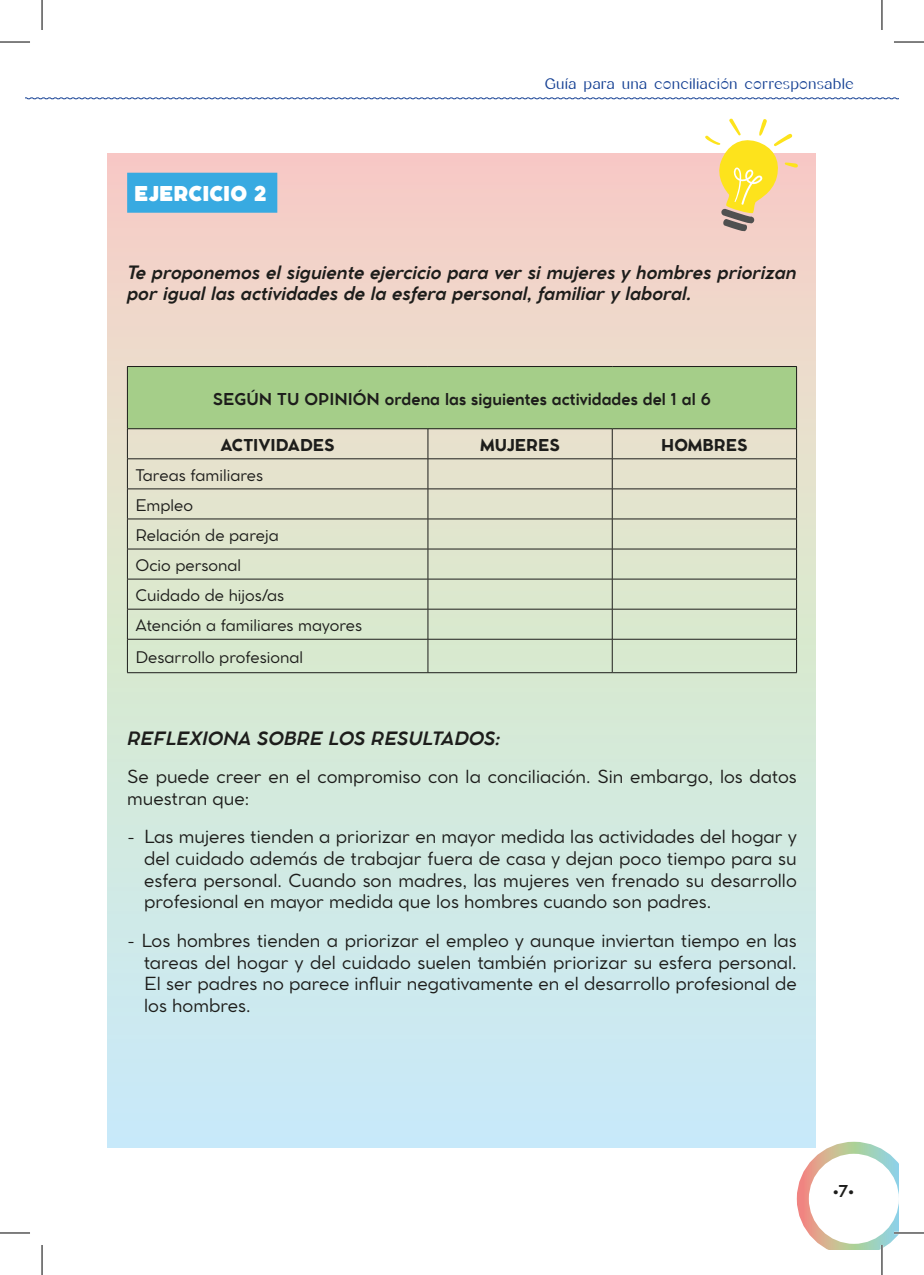
<style>
.page{position:relative;width:924px;height:1275px;background:#fff}
.page>*{position:absolute;margin:0;border:0;box-sizing:border-box;transform-origin:0 0}
._2_Ejercicio{font:800 20px "Cocomat Pro";color:#fff}
.txt-ejercicio-tabula{font:18px/21.6px "Cocomat Pro";color:#1d1d1b;text-align:justify}
._0_Cuerpo_de_texto{font:italic 700 18px/21.6px "Cocomat Pro";color:#1d1d1b}
.txt-ejercicio{font:18px/21.6px "Cocomat Pro";color:#1d1d1b}
.txt-ejercicio-2{font:italic 700 18px "Cocomat Pro";color:#1d1d1b}
._0_Cuerpo_de_texto-2{font:16px "Cocomat Pro";color:#1d1d1b}
._0_Cuerpo_de_texto-3{font:700 16px "Cocomat Pro";color:#1d1d1b}
.t1{font:16px "Ambrotype";letter-spacing:.05em;color:#164194}
._0_Cuerpo_de_texto-4{font:800 16px "Cocomat Pro";color:#1d1d1b}
</style>
<div class="page">
<div style="left:107px;top:154px;width:707px;height:994px;background:linear-gradient(to bottom,#f5d4be,#c3f1f2)"></div>
<svg style="left:796px;top:1141px;width:102px;height:109px"></svg>
<svg style="left:25px;top:97px;width:873px;height:3px"></svg>
<div style="left:127px;top:173px;width:150px;height:40px;background:#38aae1"></div>
<div style="left:127px;top:366px;width:669px;height:63px;background:#a5ce89"></div>
<hr style="left:127px;top:366px;width:301px;height:1px;background:#1d1d1b">
<hr style="left:127px;top:367px;width:1px;height:61px;background:#1d1d1b">
<hr style="left:428px;top:366px;width:184px;height:1px;background:#1d1d1b">
<hr style="left:612px;top:366px;width:184px;height:1px;background:#1d1d1b">
<hr style="left:795px;top:367px;width:1px;height:61px;background:#1d1d1b">
<hr style="left:127px;top:428px;width:301px;height:1px;background:#1d1d1b">
<hr style="left:428px;top:428px;width:184px;height:1px;background:#1d1d1b">
<hr style="left:612px;top:428px;width:184px;height:1px;background:#1d1d1b">
<hr style="left:127px;top:458px;width:301px;height:1px;background:#1d1d1b">
<svg style="left:127px;top:429px;width:1px;height:59px"></svg>
<hr style="left:428px;top:458px;width:184px;height:1px;background:#1d1d1b">
<svg style="left:427px;top:429px;width:1px;height:59px"></svg>
<hr style="left:612px;top:458px;width:184px;height:1px;background:#1d1d1b">
<svg style="left:611px;top:429px;width:1px;height:59px"></svg>
<svg style="left:795px;top:429px;width:1px;height:59px"></svg>
<hr style="left:127px;top:488px;width:301px;height:1px;background:#1d1d1b">
<hr style="left:127px;top:489px;width:1px;height:30px;background:#1d1d1b">
<hr style="left:428px;top:488px;width:184px;height:1px;background:#1d1d1b">
<hr style="left:427px;top:489px;width:1px;height:30px;background:#1d1d1b">
<hr style="left:612px;top:488px;width:184px;height:1px;background:#1d1d1b">
<hr style="left:611px;top:489px;width:1px;height:30px;background:#1d1d1b">
<hr style="left:795px;top:489px;width:1px;height:30px;background:#1d1d1b">
<hr style="left:127px;top:518px;width:301px;height:1px;background:#1d1d1b">
<hr style="left:127px;top:519px;width:1px;height:30px;background:#1d1d1b">
<hr style="left:428px;top:518px;width:184px;height:1px;background:#1d1d1b">
<hr style="left:427px;top:519px;width:1px;height:30px;background:#1d1d1b">
<hr style="left:612px;top:518px;width:184px;height:1px;background:#1d1d1b">
<hr style="left:611px;top:519px;width:1px;height:30px;background:#1d1d1b">
<hr style="left:795px;top:519px;width:1px;height:30px;background:#1d1d1b">
<hr style="left:127px;top:548px;width:301px;height:1px;background:#1d1d1b">
<hr style="left:127px;top:549px;width:1px;height:30px;background:#1d1d1b">
<hr style="left:428px;top:548px;width:184px;height:1px;background:#1d1d1b">
<hr style="left:427px;top:549px;width:1px;height:30px;background:#1d1d1b">
<hr style="left:612px;top:548px;width:184px;height:1px;background:#1d1d1b">
<hr style="left:611px;top:549px;width:1px;height:30px;background:#1d1d1b">
<hr style="left:795px;top:549px;width:1px;height:30px;background:#1d1d1b">
<hr style="left:127px;top:579px;width:301px;height:1px;background:#1d1d1b">
<hr style="left:127px;top:579px;width:1px;height:30px;background:#1d1d1b">
<hr style="left:428px;top:579px;width:184px;height:1px;background:#1d1d1b">
<hr style="left:427px;top:579px;width:1px;height:30px;background:#1d1d1b">
<hr style="left:612px;top:579px;width:184px;height:1px;background:#1d1d1b">
<hr style="left:611px;top:579px;width:1px;height:30px;background:#1d1d1b">
<hr style="left:795px;top:579px;width:1px;height:30px;background:#1d1d1b">
<hr style="left:127px;top:609px;width:301px;height:1px;background:#1d1d1b">
<hr style="left:127px;top:609px;width:1px;height:30px;background:#1d1d1b">
<hr style="left:428px;top:609px;width:184px;height:1px;background:#1d1d1b">
<hr style="left:427px;top:609px;width:1px;height:30px;background:#1d1d1b">
<hr style="left:612px;top:609px;width:184px;height:1px;background:#1d1d1b">
<hr style="left:611px;top:609px;width:1px;height:30px;background:#1d1d1b">
<hr style="left:795px;top:609px;width:1px;height:30px;background:#1d1d1b">
<hr style="left:127px;top:639px;width:301px;height:1px;background:#1d1d1b">
<hr style="left:127px;top:639px;width:1px;height:33px;background:#1d1d1b">
<hr style="left:428px;top:639px;width:184px;height:1px;background:#1d1d1b">
<hr style="left:427px;top:639px;width:1px;height:33px;background:#1d1d1b">
<hr style="left:612px;top:639px;width:184px;height:1px;background:#1d1d1b">
<hr style="left:611px;top:639px;width:1px;height:33px;background:#1d1d1b">
<hr style="left:795px;top:639px;width:1px;height:33px;background:#1d1d1b">
<hr style="left:127px;top:672px;width:301px;height:1px;background:#1d1d1b">
<hr style="left:428px;top:672px;width:184px;height:1px;background:#1d1d1b">
<hr style="left:612px;top:672px;width:184px;height:1px;background:#1d1d1b">
<svg style="left:704px;top:118px;width:93px;height:114px"></svg>
<hr style="left:893px;top:1231px;width:30px;height:3px;background:#fff">
<hr style="left:880px;top:1245px;width:2px;height:30px;background:#fff">
<hr style="left:0;top:42px;width:30px;height:1px;background:#000">
<hr style="left:893px;top:42px;width:30px;height:1px;background:#000">
<hr style="left:0;top:1232px;width:30px;height:1px;background:#000">
<hr style="left:893px;top:1232px;width:30px;height:1px;background:#000">
<hr style="left:42px;top:0;width:1px;height:30px;background:#000">
<hr style="left:42px;top:1245px;width:1px;height:30px;background:#000">
<hr style="left:881px;top:0;width:1px;height:30px;background:#000">
<hr style="left:881px;top:1245px;width:1px;height:30px;background:#000">
<p class="_2_Ejercicio" style="left:134px;top:177px;width:134px">EJERCICIO 2</p>
<p class="t1" style="left:545px;top:76px;width:310px">Guía para una conciliación corresponsable</p>
<p class="_0_Cuerpo_de_texto" style="left:127px;top:260px;width:670px">Te proponemos el siguiente ejercicio para ver si mujeres y hombres priorizan por igual las actividades de la esfera personal, familiar y laboral.</p>
<p class="_0_Cuerpo_de_texto-3" style="left:213px;top:386px;width:499px">SEGÚN TU OPINIÓN ordena las siguientes actividades del 1 al 6</p>
<p class="_0_Cuerpo_de_texto-4" style="left:220px;top:431px;width:116px">ACTIVIDADES</p>
<p class="_0_Cuerpo_de_texto-4" style="left:480px;top:431px;width:81px">MUJERES</p>
<p class="_0_Cuerpo_de_texto-4" style="left:661px;top:431px;width:88px">HOMBRES</p>
<p class="_0_Cuerpo_de_texto-2" style="left:135px;top:462px;width:129px">Tareas familiares</p>
<p class="_0_Cuerpo_de_texto-2" style="left:135px;top:492px;width:59px">Empleo</p>
<p class="_0_Cuerpo_de_texto-2" style="left:135px;top:522px;width:145px">Relación de pareja</p>
<p class="_0_Cuerpo_de_texto-2" style="left:135px;top:552px;width:107px">Ocio personal</p>
<p class="_0_Cuerpo_de_texto-2" style="left:135px;top:582px;width:150px">Cuidado de hijos/as</p>
<p class="_0_Cuerpo_de_texto-2" style="left:135px;top:612px;width:228px">Atención a familiares mayores</p>
<p class="_0_Cuerpo_de_texto-2" style="left:135px;top:644px;width:169px">Desarrollo profesional</p>
<p class="txt-ejercicio-2" style="left:127px;top:723px;width:374px">REFLEXIONA SOBRE LOS RESULTADOS:</p>
<p class="txt-ejercicio" style="left:127px;top:765px;width:670px">Se puede creer en el compromiso con la conciliación. Sin embargo, los datos muestran que:</p>
<p class="txt-ejercicio-tabula" style="left:144px;top:825px;width:653px;text-indent:-17px">- Las mujeres tienden a priorizar en mayor medida las actividades del hogar y del cuidado además de trabajar fuera de casa y dejan poco tiempo para su esfera personal. Cuando son madres, las mujeres ven frenado su desarrollo profesional en mayor medida que los hombres cuando son padres.</p>
<p class="txt-ejercicio-tabula" style="left:144px;top:929px;width:653px;text-indent:-17px">- Los hombres tienden a priorizar el empleo y aunque inviertan tiempo en las tareas del hogar y del cuidado suelen también priorizar su esfera personal.<br>El ser padres no parece influir negativamente en el desarrollo profesional de los hombres.</p>
<p class="_0_Cuerpo_de_texto-3" style="left:832px;top:1178px;width:22px">•7•</p>
</div>
